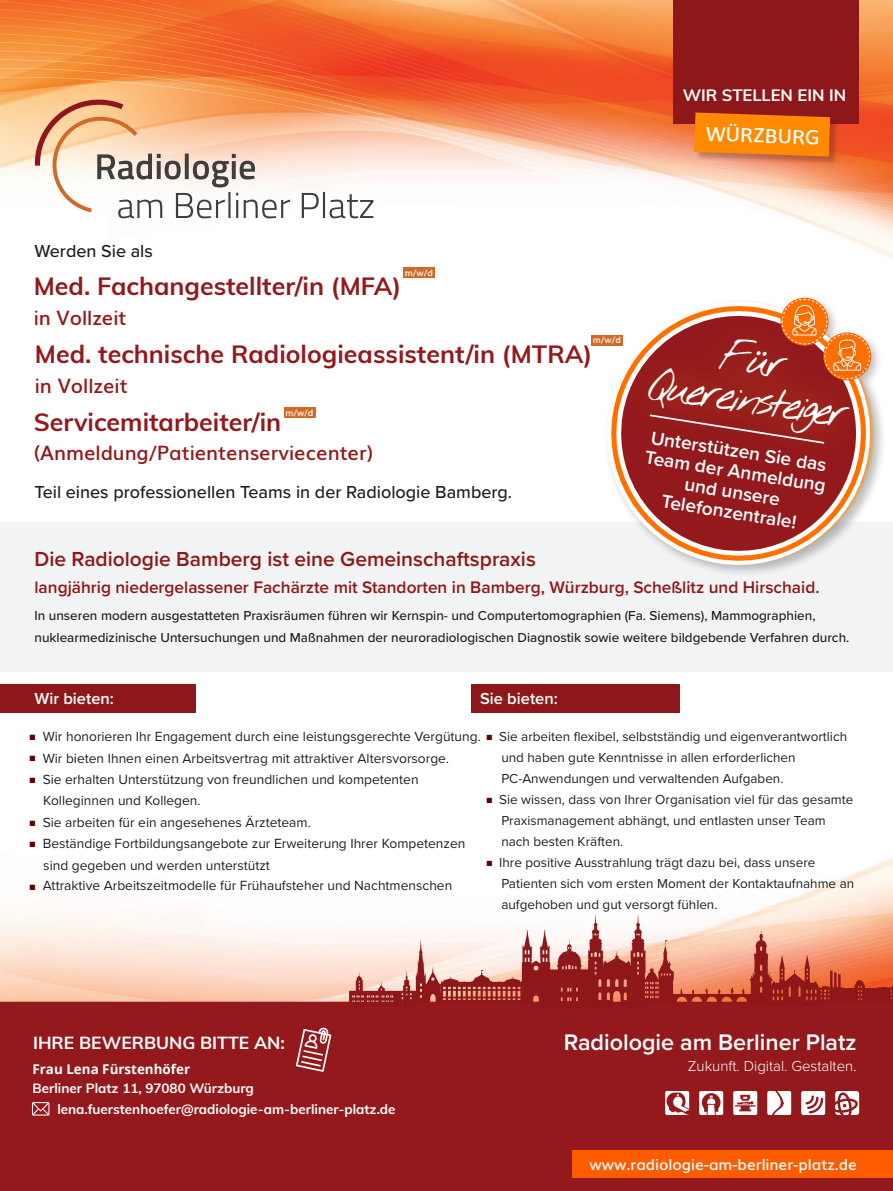
<style>
.page{position:relative;width:893px;height:1191px;background:#fff}
.page>*{position:absolute;margin:0;border:0;box-sizing:border-box;transform-origin:0 0}
.t1{font:43.35px "Nothing You Could Do";color:#fff}
.t2{font:700 24.9px "Muli";color:#93191d}
.t3{font:600 23.25px "Proxima Nova";color:#fff}
.t4{font:600 21px "Proxima Nova";color:#8e171a}
.t5{font:600 19.8px "Muli";color:#93191d}
.t6{font:600 19.65px "Muli";color:#fff}
.t7{font:600 19.2px "Proxima Nova";color:#fff}
.t8{font:500 18px "Proxima Nova";color:#231f20}
.t9{font:700 17.55px "Muli";color:#fff}
.t10{font:600 17.25px "Proxima Nova";color:#8e171a}
.t11{font:600 16.5px "Proxima Nova";color:#fff}
.t12{font:700 16.5px "Muli";color:#fff}
.t13{font:600 15.15px "Muli";color:#fff}
.t14{font:300 15px "Proxima Nova";color:#fff}
.t15{font:13.8px "Proxima Nova";color:#231f20}
.t16{font:13.5px "Proxima Nova";color:#231f20}
.t17{font:500 13.5px/22.5px "Proxima Nova";color:#231f20}
.t18{font:700 13.35px "Muli";color:#fff}
.t19{font:700 13.35px "Open Sans";color:#fff}
.t20{font:600 8.85px "Muli";color:#fff}
.s1{font-size:9.15px;color:#610203}
.s2{font-size:9px;color:#610203}
.s3{font-size:13.5px}
</style>
<div class="page">
<img style="left:0;top:0;width:893px;height:268px">
<div style="left:0;top:1001px;width:893px;height:190px;background:#93191d"></div>
<div style="left:0;top:522px;width:893px;height:150px;background:#f2f3f4"></div>
<div style="left:0;top:684px;width:196px;height:29px;background:#8e171a"></div>
<div style="left:471px;top:684px;width:208px;height:29px;background:#8e171a"></div>
<div style="left:673px;top:0;width:186px;height:124px;background:#8e171a"></div>
<div style="left:603px;top:294px;width:284px;height:283px;background:#fcfcfc"></div>
<svg style="left:597px;top:294px;width:283px;height:280px;fill:#f2f3f4"></svg>
<svg style="left:599px;top:294px;width:279px;height:273px"></svg>
<svg style="left:612px;top:307px;width:253px;height:252px;fill:#93191d"></svg>
<div style="left:613px;top:303px;width:266px;height:165px;background:#ff8a00;opacity:.49"></div>
<svg style="left:296px;top:1027px;width:35px;height:45px;background:#b25b5e"></svg>
<div style="left:573px;top:1150px;width:320px;height:27px;background:#ff5c00"></div>
<svg style="left:665px;top:1091px;width:24px;height:24px"></svg>
<svg style="left:699px;top:1091px;width:24px;height:24px"></svg>
<svg style="left:733px;top:1091px;width:24px;height:24px"></svg>
<svg style="left:767px;top:1091px;width:24px;height:24px"></svg>
<svg style="left:801px;top:1091px;width:24px;height:24px"></svg>
<svg style="left:835px;top:1091px;width:24px;height:24px"></svg>
<svg style="left:34px;top:98px;width:339px;height:120px"></svg>
<div style="left:695px;top:114px;width:144px;height:52px;background:#231f20;opacity:.27"></div>
<svg style="left:694px;top:112px;width:136px;height:44px;background:#f48105"></svg>
<svg style="left:349px;top:914px;width:544px;height:94px"></svg>
<div style="left:403px;top:268px;width:32px;height:10px;background:#cf6a28"></div>
<div style="left:591px;top:335px;width:32px;height:10px;background:#cf6a28"></div>
<div style="left:284px;top:407px;width:32px;height:11px;background:#cf6a28"></div>
<svg style="left:32px;top:1102px;width:17px;height:13px"></svg>
<svg style="left:719px;top:299px;width:151px;height:80px"></svg>
<p class="t12" style="left:683px;top:83px;width:165px">WIR STELLEN EIN IN</p>
<p class="t6" style="left:707px;top:117px;width:115px;rotate:2deg">WÜRZBURG</p>
<p class="t8" style="left:34px;top:237px;width:120px">Werden Sie als</p>
<p class="t20" style="left:405px;top:265px;width:30px">m/w/d</p>
<p class="t2" style="left:34px;top:268px;width:369px">Med. Fachangestellter/in (MFA)</p>
<p class="t5" style="left:34px;top:302px;width:94px">in Vollzeit</p>
<p class="t2" style="left:35px;top:336px;width:559px">Med. technische Radiologieassistent/in (MTRA)</p>
<p class="t5" style="left:35px;top:369px;width:94px">in Vollzeit</p>
<p class="t20" style="left:593px;top:333px;width:30px">m/w/d</p>
<p class="t20" style="left:285px;top:405px;width:30px">m/w/d</p>
<p class="t2" style="left:34px;top:403px;width:249px">Servicemitarbeiter/in</p>
<p class="t5" style="left:34px;top:437px;width:341px">(Anmeldung/Patientenserviecenter)</p>
<p class="t8" style="left:34px;top:479px;width:479px">Teil eines professionellen Teams in der Radiologie Bamberg.</p>
<p class="t1" style="left:650px;top:358px;width:206px;rotate:8deg">Quereinsteiger</p>
<p class="t7" style="left:653px;top:423px;width:179px;rotate:9deg">Unterstützen Sie das</p>
<p class="t7" style="left:647px;top:443px;width:184px;rotate:9deg">Team der Anmeldung</p>
<p class="t7" style="left:687px;top:470px;width:98px;rotate:9deg">und unsere</p>
<p class="t7" style="left:664px;top:487px;width:138px;rotate:9deg">Telefonzentrale!</p>
<p class="t4" style="left:34px;top:543px;width:503px">Die Radiologie Bamberg ist eine Gemeinschaftspraxis</p>
<p class="t10" style="left:34px;top:574px;width:787px">langjährig niedergelassener Fachärzte mit Standorten in Bamberg, Würzburg, Scheßlitz und Hirschaid.</p>
<p class="t17" style="left:34px;top:603px;width:816px">In unseren modern ausgestatteten Praxisräumen führen wir Kernspin- und Computertomographien (Fa. Siemens), Mammographien, nuklearmedizinische Untersuchungen und Maßnahmen der neuroradiologischen Diagnostik sowie weitere bildgebende Verfahren durch.</p>
<p class="t11" style="left:34px;top:686px;width:81px">Wir bieten:</p>
<p class="t11" style="left:480px;top:686px;width:79px">Sie bieten:</p>
<p class="t15" style="left:30px;top:726px;width:819px"><span class="s1">■</span> Wir honorieren Ihr Engagement durch eine leistungsgerechte Vergütung. <span class="s2">■</span> <span class="s3">Sie arbeiten flexibel, selbstständig und eigenverantwortlich</span></p>
<p class="t16" style="left:501px;top:747px;width:296px">und haben gute Kenntnisse in allen erforderlichen</p>
<p class="t16" style="left:501px;top:768px;width:284px">PC-Anwendungen und verwaltenden Aufgaben.</p>
<p class="t16" style="left:486px;top:789px;width:368px"><span class="s2">■</span> Sie wissen, dass von Ihrer Organisation viel für das gesamte</p>
<p class="t16" style="left:501px;top:810px;width:326px">Praxismanagement abhängt, und entlasten unser Team</p>
<p class="t16" style="left:501px;top:831px;width:123px">nach besten Kräften.</p>
<p class="t16" style="left:486px;top:852px;width:331px"><span class="s2">■</span> Ihre positive Ausstrahlung trägt dazu bei, dass unsere</p>
<p class="t16" style="left:501px;top:873px;width:354px">Patienten sich vom ersten Moment der Kontaktaufnahme an</p>
<p class="t16" style="left:501px;top:894px;width:218px">aufgehoben und gut versorgt fühlen.</p>
<p class="t15" style="left:30px;top:747px;width:421px"><span class="s1">■</span> Wir bieten Ihnen einen Arbeitsvertrag mit attraktiver Altersvorsorge.</p>
<p class="t15" style="left:30px;top:769px;width:391px"><span class="s1">■</span> Sie erhalten Unterstützung von freundlichen und kompetenten</p>
<p class="t15" style="left:43px;top:790px;width:159px">Kolleginnen und Kollegen.</p>
<p class="t15" style="left:30px;top:812px;width:283px"><span class="s1">■</span> Sie arbeiten für ein angesehenes Ärzteteam.</p>
<p class="t15" style="left:30px;top:833px;width:437px"><span class="s1">■</span> Beständige Fortbildungsangebote zur Erweiterung Ihrer Kompetenzen</p>
<p class="t15" style="left:43px;top:854px;width:228px">sind gegeben und werden unterstützt</p>
<p class="t15" style="left:30px;top:875px;width:424px"><span class="s1">■</span> Attraktive Arbeitszeitmodelle für Frühaufsteher und Nachtmenschen</p>
<p class="t9" style="left:33px;top:1029px;width:253px">IHRE BEWERBUNG BITTE AN:</p>
<p class="t19" style="left:33px;top:1059px;width:159px">Frau Lena Fürstenhöfer</p>
<p class="t18" style="left:33px;top:1078px;width:223px">Berliner Platz 11, 97080 Würzburg</p>
<p class="t18" style="left:57px;top:1099px;width:340px">lena.fuerstenhoefer@radiologie-am-berliner-platz.de</p>
<p class="t3" style="left:564px;top:1024px;width:294px">Radiologie am Berliner Platz</p>
<p class="t14" style="left:688px;top:1054px;width:170px">Zukunft. Digital. Gestalten.</p>
<p class="t13" style="left:589px;top:1151px;width:269px">www.radiologie-am-berliner-platz.de</p>
</div>
